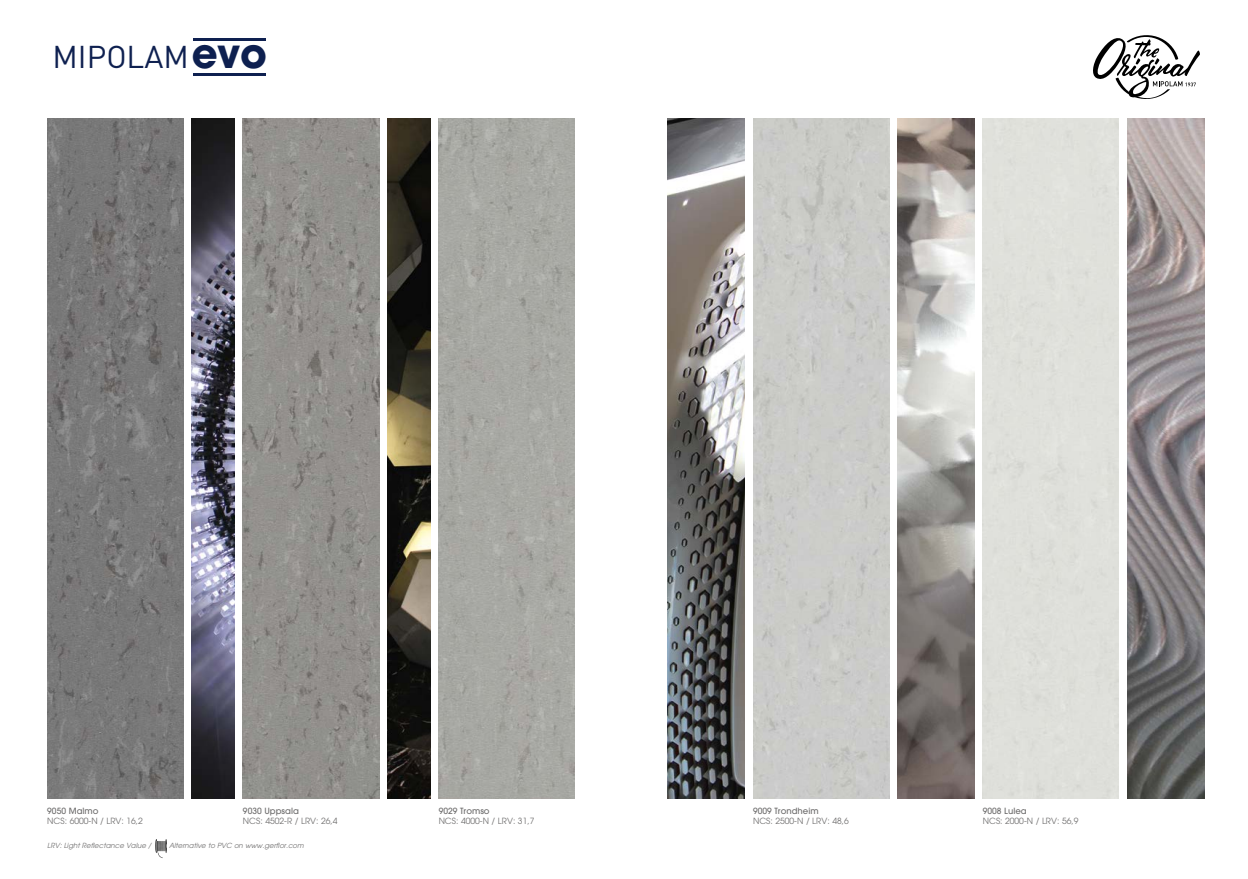
<style>
.page{position:relative;width:1248px;height:879px;background:#fff}
.page>*{position:absolute;margin:0;border:0;box-sizing:border-box;transform-origin:0 0}
.t1{font:31.1px "DIN Pro";color:#0e2050}
.t2{font:8.5px "Avant Garde";color:#706f6f}
.t3{font:500 8.5px "Avant Garde";color:#706f6f}
.t4{font:italic 7px "Avant Garde";color:#706f6f}
.s1{font-family:"Avant Garde";font-weight:700;font-size:40.3px}
</style>
<div class="page">
<img style="left:47px;top:118px;width:136px;height:680px">
<img style="left:438px;top:118px;width:136px;height:680px">
<div style="left:753px;top:118px;width:136px;height:680px;background:#cbcbc8"></div>
<img style="left:243px;top:118px;width:136px;height:680px">
<img style="left:668px;top:118px;width:76px;height:680px">
<img style="left:897px;top:118px;width:77px;height:680px">
<img style="left:192px;top:118px;width:42px;height:680px">
<img style="left:387px;top:118px;width:43px;height:680px">
<img style="left:1127px;top:118px;width:76px;height:680px">
<svg style="left:155px;top:839px;width:12px;height:19px"></svg>
<hr style="left:194px;top:73px;width:72px;height:3px;background:#0e2050">
<hr style="left:194px;top:38px;width:72px;height:3px;background:#0e2050">
<svg style="left:1093px;top:35px;width:107px;height:64px"></svg>
<h1 class="t1" style="left:52px;top:36px;width:216px">MIPOLAM<span class="s1">evo</span></h1>
<p class="t3" style="left:47px;top:805px;width:53px">9050 Malmo</p>
<p class="t2" style="left:47px;top:816px;width:97px">NCS: 6000-N / LRV: 16,2</p>
<p class="t4" style="left:47px;top:841px;width:107px">LRV:LightReflectance Value /</p>
<p class="t4" style="left:169px;top:841px;width:138px">Alternative to PVC on www.gerflor.com</p>
<p class="t3" style="left:243px;top:805px;width:57px">9030 Uppsala</p>
<p class="t2" style="left:243px;top:816px;width:96px">NCS: 4502-R / LRV: 26,4</p>
<p class="t3" style="left:438px;top:805px;width:52px">9029 Tromso</p>
<p class="t2" style="left:438px;top:816px;width:97px">NCS: 4000-N / LRV: 31,7</p>
<p class="t3" style="left:753px;top:805px;width:67px">9009 Trondheim</p>
<p class="t2" style="left:753px;top:816px;width:97px">NCS: 2500-N / LRV: 48,6</p>
<p class="t3" style="left:982px;top:805px;width:45px">9008 Lulea</p>
<p class="t2" style="left:982px;top:816px;width:97px">NCS: 2000-N / LRV: 56,9</p>
</div>
